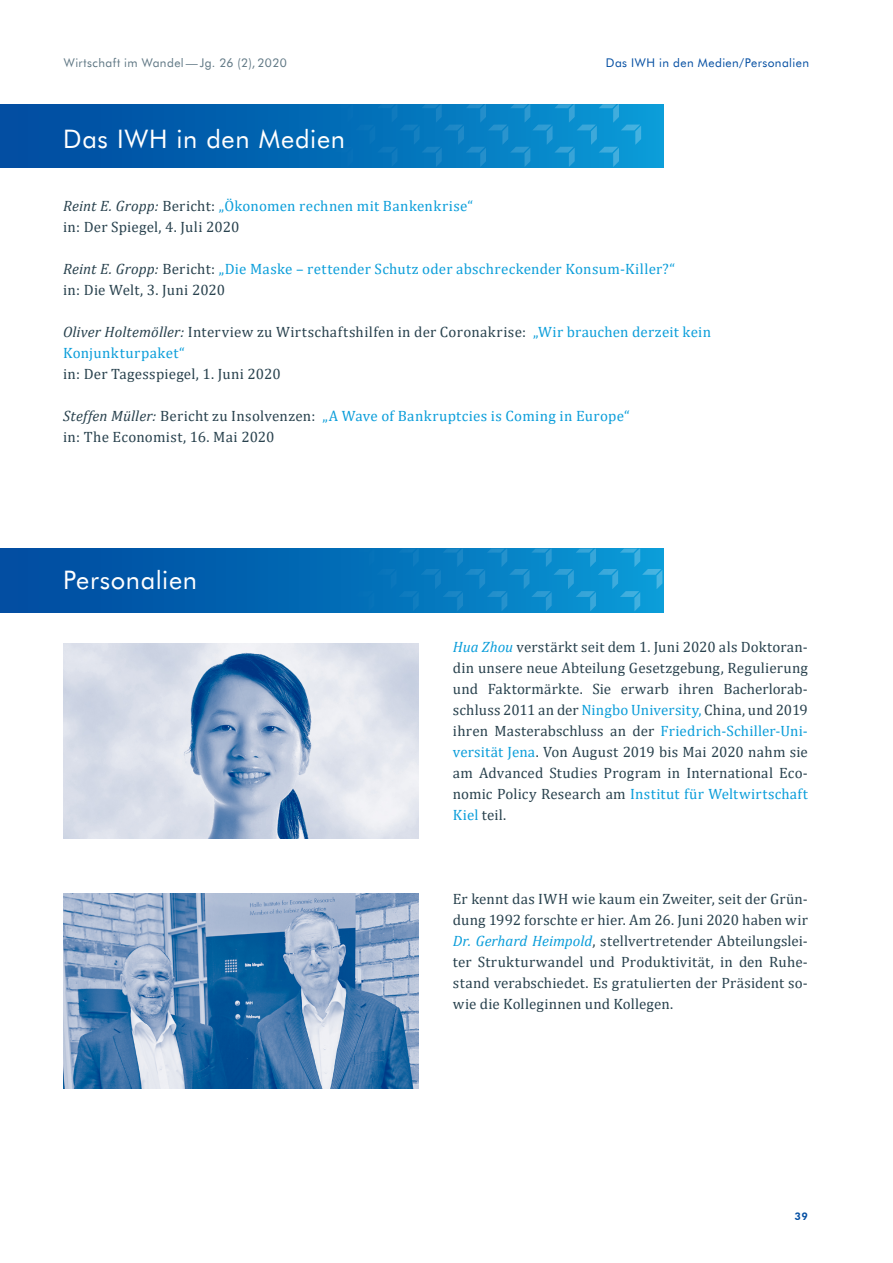
<style>
.page{position:relative;width:893px;height:1263px;background:#fff}
.page>*{position:absolute;margin:0;border:0;box-sizing:border-box;transform-origin:0 0}
.t1{font:25.5px "Futura BT";letter-spacing:.025em;color:#fff}
.t2{font:15px/21px "Cambria";letter-spacing:.015em;color:#29424e}
.t3{font:15px/21px "Cambria";letter-spacing:.015em;color:#0c9eda}
.t4{font:12px "Futura BT";letter-spacing:.035em;color:#5f7784}
.t5{font:12px "Futura BT";letter-spacing:.035em;color:#034ea2}
.t6{font:800 10.5px "Futura BT";color:#034ea2}
.s1{font-style:italic}
.s2{color:#0c9eda}
.s3{font-style:italic;color:#29424e}
.s4{color:#29424e}
.s5{font-style:italic;color:#0c9eda}
</style>
<div class="page">
<svg style="left:0;top:104px;width:663px;height:64px;background:#077dc2"></svg>
<svg style="left:11px;top:104px;width:630px;height:63px;background:#056eb7"></svg>
<div style="left:0;top:549px;width:663px;height:63px;background:#0052a4"></div>
<svg style="left:153px;top:549px;width:509px;height:62px"></svg>
<img style="left:63px;top:643px;width:355px;height:196px">
<img style="left:63px;top:893px;width:355px;height:196px">
<p class="t4" style="left:64px;top:55px;width:225px">Wirtschaft im Wandel—Jg. 26 (2), 2020</p>
<h1 class="t1" style="left:63px;top:123px;width:283px">Das IWH in den Medien</h1>
<p class="t5" style="left:606px;top:55px;width:205px">Das IWH in den Medien/Personalien</p>
<p class="t2" style="left:63px;top:195px;width:412px"><span class="s1">Reint E. Gropp:</span> Bericht: <span class="s2">„Ökonomen rechnen mit Bankenkrise“ </span>in: Der Spiegel, 4. Juli 2020</p>
<p class="t3" style="left:63px;top:258px;width:614px"><span class="s3">Reint E. Gropp:</span> <span class="s4">Bericht:</span> „Die Maske – rettender Schutz oder abschreckender Konsum-Killer?“ <span class="s4">in: Die Welt, 3. Juni 2020</span></p>
<p class="t2" style="left:63px;top:321px;width:649px"><span class="s1">Oliver Holtemöller:</span> Interview zu Wirtschaftshilfen in der Coronakrise: <span class="s2">„Wir brauchen derzeit kein<br>Konjunkturpaket“</span></p>
<p class="t2" style="left:63px;top:363px;width:219px">in: Der Tagesspiegel, 1. Juni 2020</p>
<p class="t2" style="left:63px;top:405px;width:568px"><span class="s1">Steffen Müller:</span> Bericht zu Insolvenzen: <span class="s2">„A Wave of Bankruptcies is Coming in Europe“ </span>in: The Economist, 16. Mai 2020</p>
<h1 class="t1" style="left:63px;top:564px;width:135px">Personalien</h1>
<p class="t2" style="left:453px;top:636px;width:357px;text-align:justify"><span class="s5">Hua Zhou</span> verstärkt seit dem 1. Juni 2020 als Doktoran&shy;din unsere neue Abteilung Gesetzgebung, Regulierung und Faktormärkte. Sie erwarb ihren Bacherlorab&shy;schluss 2011 an der <span class="s2">Ningbo University,</span> China, und 2019 ihren Masterabschluss an der <span class="s2">Friedrich-Schiller-Uni&shy;versität Jena</span>. Von August 2019 bis Mai 2020 nahm sie am Advanced Studies Program in International Eco&shy;nomic Policy Research am <span class="s2">Institut für Weltwirtschaft Kiel</span> teil.</p>
<p class="t2" style="left:453px;top:888px;width:357px;text-align:justify">Er kennt das IWH wie kaum ein Zweiter, seit der Grün&shy;dung 1992 forschte er hier. Am 26. Juni 2020 haben wir <span class="s5">Dr. Gerhard Heimpold</span>, stellvertretender Abteilungslei&shy;ter Strukturwandel und Produktivität, in den Ruhe&shy;stand verabschiedet. Es gratulierten der Präsident so&shy;wie die Kolleginnen und Kollegen.</p>
<p class="t6" style="left:794px;top:1210px;width:15px">39</p>
</div>
